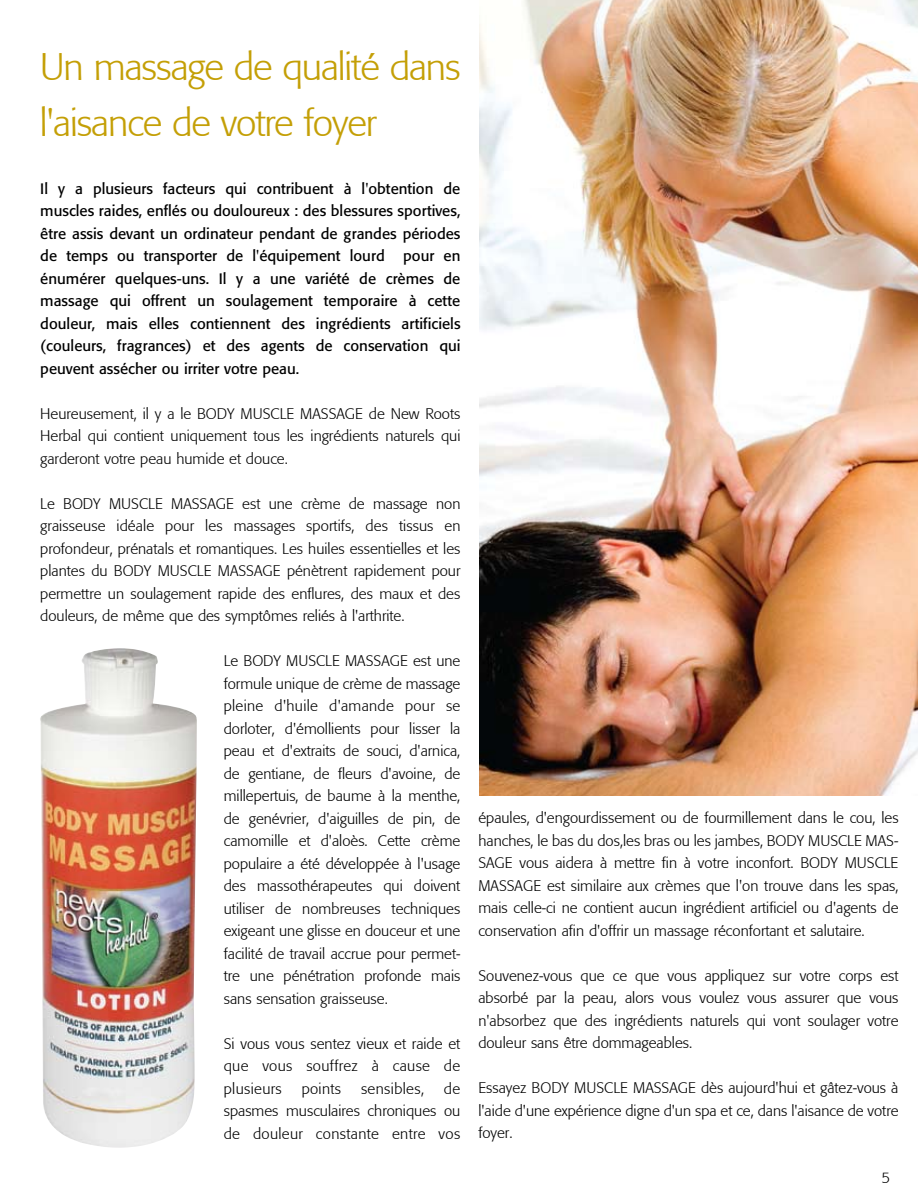
<style>
.page{position:relative;width:918px;height:1188px;background:#fff}
.page>*{position:absolute;margin:0;border:0;box-sizing:border-box;transform-origin:0 0}
.t1{font:300 37.5px/55.5px "Formata";letter-spacing:-.03em;color:#c49f06}
.t2{font:300 15px/22.5px "Formata";color:#000;text-align:justify}
.t3{font:15px/22.5px "Formata";color:#000;text-align:justify}
.t4{font:300 15px "Formata";letter-spacing:.025em;color:#000}
</style>
<div class="page">
<img style="left:480px;top:0;width:438px;height:795px">
<img style="left:40px;top:648px;width:157px;height:500px">
<h1 class="t1" style="left:40px;top:40px;width:423px">Un massage de qualité dans l'aisance de votre foyer</h1>
<p class="t3" style="left:40px;top:177px;width:422px">Il y a plusieurs facteurs qui contribuent à l'obtention de muscles raides, enflés ou douloureux : des blessures sportives, être assis devant un ordinateur pendant de grandes périodes de temps ou transporter de l'équipement lourd pour en énumérer quelques-uns. Il y a une variété de crèmes de massage qui offrent un soulagement temporaire à cette douleur, mais elles contiennent des ingrédients artificiels (couleurs, fragrances) et des agents de conservation qui peuvent assécher ou irriter votre peau.</p>
<p class="t2" style="left:40px;top:402px;width:422px">Heureusement, il y a le BODY MUSCLE MASSAGE de New Roots Herbal qui contient uniquement tous les ingrédients naturels qui garderont votre peau humide et douce.</p>
<p class="t2" style="left:40px;top:492px;width:422px">Le BODY MUSCLE MASSAGE est une crème de massage non graisseuse idéale pour les massages sportifs, des tissus en profondeur, prénatals et romantiques. Les huiles essentielles et les plantes du BODY MUSCLE MASSAGE pénètrent rapidement pour permettre un soulagement rapide des enflures, des maux et des douleurs, de même que des symptômes reliés à l'arthrite.</p>
<p class="t2" style="left:224px;top:650px;width:238px">Le BODY MUSCLE MASSAGE est une formule unique de crème de massage pleine d'huile d'amande pour se dorloter, d'émollients pour lisser la peau et d'extraits de souci, d'arnica, de gentiane, de fleurs d'avoine, de millepertuis, de baume à la menthe, de genévrier, d'aiguilles de pin, de camomille et d'aloès. Cette crème populaire a été développée à l'usage des massothérapeutes qui doivent utiliser de nombreuses techniques exigeant une glisse en douceur et une facilité de travail accrue pour permet&shy;tre une pénétration profonde mais sans sensation graisseuse.</p>
<p class="t2" style="left:224px;top:1032px;width:238px">Si vous vous sentez vieux et raide et que vous souffrez à cause de plusieurs</p>
<p class="t2" style="left:224px;top:1077px;width:238px;text-indent:220px">de spasmes musculaires chroniques ou de douleur constante entre vos</p>
<p class="t2" style="left:302px;top:1077px;width:41px">points</p>
<p class="t4" style="left:361px;top:1080px;width:65px">sensibles,</p>
<p class="t2" style="left:478px;top:807px;width:422px">épaules, d'engourdissement ou de fourmillement dans le cou, les hanches, le bas du dos,les bras ou les jambes, BODY MUSCLE MAS-SAGE vous aidera à mettre fin à votre inconfort. BODY MUSCLE MASSAGE est similaire aux crèmes que l'on trouve dans les spas, mais celle-ci ne contient aucun ingrédient artificiel ou d'agents de conservation afin d'offrir un massage réconfortant et salutaire.</p>
<p class="t2" style="left:478px;top:964px;width:422px">Souvenez-vous que ce que vous appliquez sur votre corps est absorbé par la peau, alors vous voulez vous assurer que vous n'absorbez que des ingrédients naturels qui vont soulager votre douleur sans être dommageables.</p>
<p class="t2" style="left:478px;top:1077px;width:422px">Essayez BODY MUSCLE MASSAGE dès aujourd'hui et gâtez-vous à l'aide d'une expérience digne d'un spa et ce, dans l'aisance de votre foyer.</p>
<p class="t2" style="left:882px;top:1167px;width:10px">5</p>
</div>
